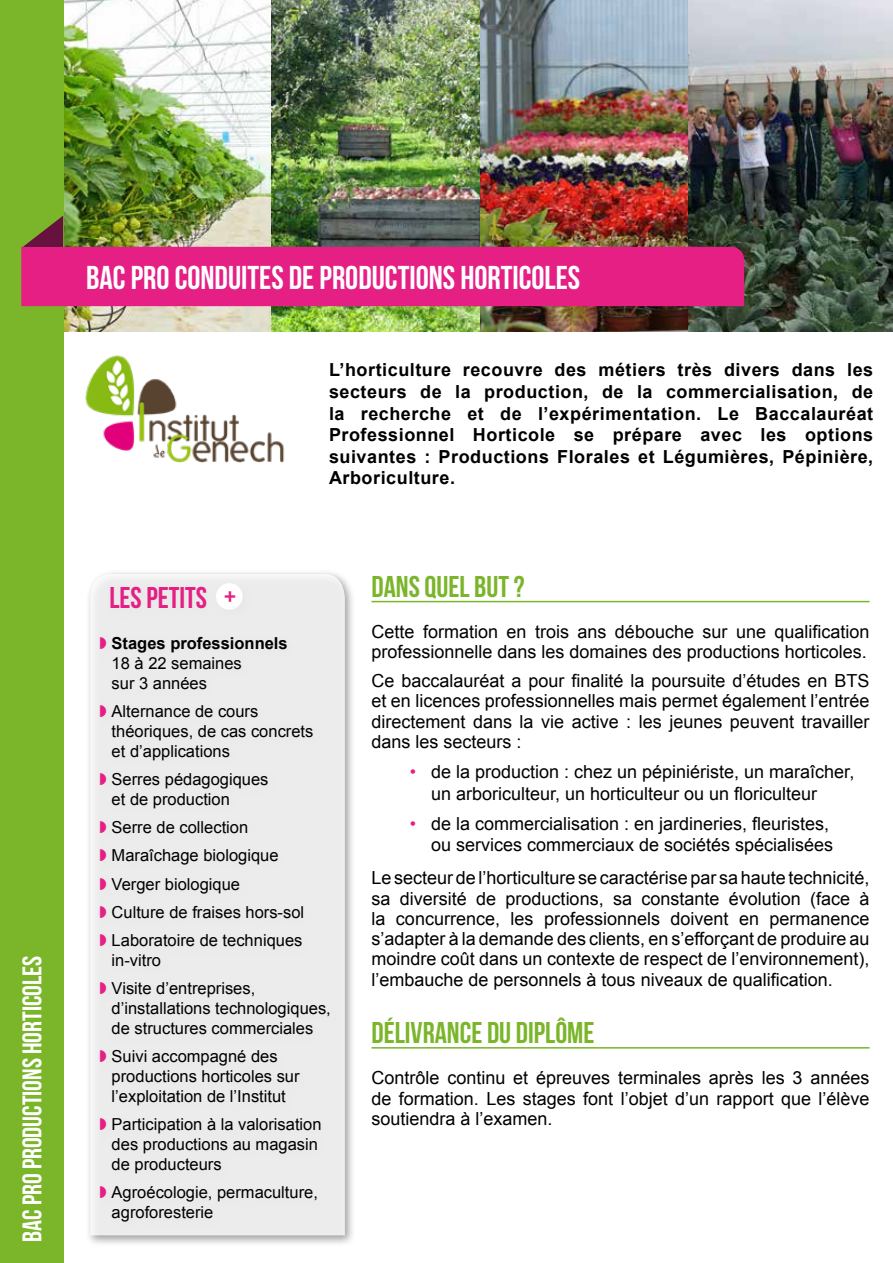
<style>
.page{position:relative;width:893px;height:1263px;background:#fff}
.page>*{position:absolute;margin:0;border:0;box-sizing:border-box;transform-origin:0 0}
.t1{font:33px "Bebas Neue";color:#fff}
.t2{font:30px "Bebas Neue";color:#7ab52a}
.t3{font:30px "Bebas Neue";color:#e51f84}
.t4{font:27px "Bebas Neue";color:#fff}
.t5{font:18px/20.2px "Arial";color:#000;text-align:justify}
.t6{font:700 18px/21.6px "Arial";letter-spacing:.03em;color:#000;text-align:justify}
.t7{font:16.5px/19.8px "Arial";color:#000}
.t8{font:700 16.5px "Arial";color:#000}
.s1{color:#e51f84}
</style>
<div class="page">
<img style="left:271px;top:0;width:622px;height:332px">
<img style="left:480px;top:0;width:208px;height:332px">
<img style="left:64px;top:0;width:207px;height:332px">
<hr style="left:371px;top:601px;width:499px;height:1px;background:#7ab52a">
<hr style="left:371px;top:1047px;width:499px;height:1px;background:#7ab52a">
<div style="left:0;top:0;width:64px;height:1263px;background:#7ab52a"></div>
<img style="left:272px;top:0;width:208px;height:332px">
<img style="left:21px;top:216px;width:723px;height:90px">
<img style="left:85px;top:355px;width:200px;height:108px">
<div style="left:85px;top:569px;width:271px;height:677px;background:#000;opacity:.47"></div>
<div style="left:90px;top:574px;width:255px;height:661px;background:#ebebeb"></div>
<div style="left:216px;top:583px;width:27px;height:27px;background:#fff;border-radius:50%"></div>
<svg style="left:100px;top:637px;width:6px;height:12px"></svg>
<svg style="left:100px;top:705px;width:6px;height:12px"></svg>
<svg style="left:100px;top:773px;width:6px;height:12px"></svg>
<svg style="left:100px;top:821px;width:6px;height:12px"></svg>
<svg style="left:100px;top:849px;width:6px;height:12px"></svg>
<svg style="left:100px;top:877px;width:6px;height:13px"></svg>
<svg style="left:100px;top:906px;width:6px;height:12px"></svg>
<svg style="left:100px;top:934px;width:6px;height:12px"></svg>
<svg style="left:100px;top:982px;width:6px;height:12px"></svg>
<svg style="left:100px;top:1050px;width:6px;height:12px"></svg>
<svg style="left:100px;top:1118px;width:6px;height:12px"></svg>
<svg style="left:100px;top:1186px;width:6px;height:12px"></svg>
<h3 class="t4" style="left:17px;top:1242px;width:287px;rotate:-90deg">BAC PRO PRODUCTIONS HORTICOLES</h3>
<h1 class="t1" style="left:86px;top:259px;width:496px">BAC PRO CONDUITES DE PRODUCTIONS HORTICOLES</h1>
<p class="t6" style="left:329px;top:360px;width:546px">L’horticulture recouvre des métiers très divers dans les secteurs de la production, de la commercialisation, de la recherche et de l’expérimentation. Le Baccalauréat Professionnel Horticole se prépare avec les options suivantes : Productions Florales et Légumières, Pépinière, Arboriculture.</p>
<h2 class="t3" style="left:109px;top:581px;width:128px">LES PETITS +</h2>
<p class="t8" style="left:112px;top:632px;width:178px">Stages professionnels</p>
<p class="t7" style="left:112px;top:653px;width:132px">18 à 22 semaines sur 3 années</p>
<p class="t7" style="left:112px;top:701px;width:203px">Alternance de cours théoriques, de cas concrets et d’applications</p>
<p class="t7" style="left:112px;top:769px;width:158px">Serres pédagogiques et de production</p>
<p class="t7" style="left:112px;top:813px;width:194px;line-height:28.3px">Serre de collection<br>Maraîchage biologique<br>Verger biologique<br>Culture de fraises hors-sol<br>Laboratoire de techniques</p>
<p class="t7" style="left:112px;top:946px;width:145px;line-height:28.3px">in-vitro<br>Visite d’entreprises,</p>
<p class="t7" style="left:112px;top:999px;width:221px">d’installations technologiques, de structures commerciales</p>
<p class="t7" style="left:112px;top:1047px;width:189px">Suivi accompagné des productions horticoles sur l’exploitation de l’Institut</p>
<p class="t7" style="left:112px;top:1115px;width:211px">Participation à la valorisation des productions au magasin de producteurs</p>
<p class="t7" style="left:112px;top:1182px;width:208px">Agroécologie, permaculture, agroforesterie</p>
<h2 class="t2" style="left:371px;top:570px;width:155px">DANS QUEL BUT ?</h2>
<p class="t5" style="left:371px;top:622px;width:500px">Cette formation en trois ans débouche sur une qualification professionnelle dans les domaines des productions horticoles.</p>
<p class="t5" style="left:371px;top:671px;width:500px">Ce baccalauréat a pour finalité la poursuite d’études en BTS et en licences professionnelles mais permet également l’entrée directement dans la vie active : les jeunes peuvent travailler dans les secteurs :</p>
<p class="t5" style="left:431px;top:761px;width:425px;line-height:21.6px;text-indent:-21px"><span class="s1">•</span> de la production : chez un pépiniériste, un maraîcher, un arboriculteur, un horticulteur ou un floriculteur</p>
<p class="t5" style="left:410px;top:813px;width:425px;line-height:21.6px;text-align:right"><span class="s1">•</span> de la commercialisation : en jardineries, fleuristes, ou services commerciaux de sociétés spécialisées</p>
<p class="t5" style="left:371px;top:868px;width:500px">Le secteur de l’horticulture se caractérise par sa haute technicité, sa diversité de productions, sa constante évolution (face à la concurrence, les professionnels doivent en permanence s’adapter à la demande des clients, en s’efforçant de produire au moindre coût dans un contexte de respect de l’environnement), l’embauche de personnels à tous niveaux de qualification.</p>
<h2 class="t2" style="left:371px;top:1016px;width:224px">DÉLIVRANCE DU DIPLÔME</h2>
<p class="t5" style="left:371px;top:1068px;width:500px">Contrôle continu et épreuves terminales après les 3 années de formation. Les stages font l’objet d’un rapport que l’élève soutiendra à l’examen.</p>
</div>
